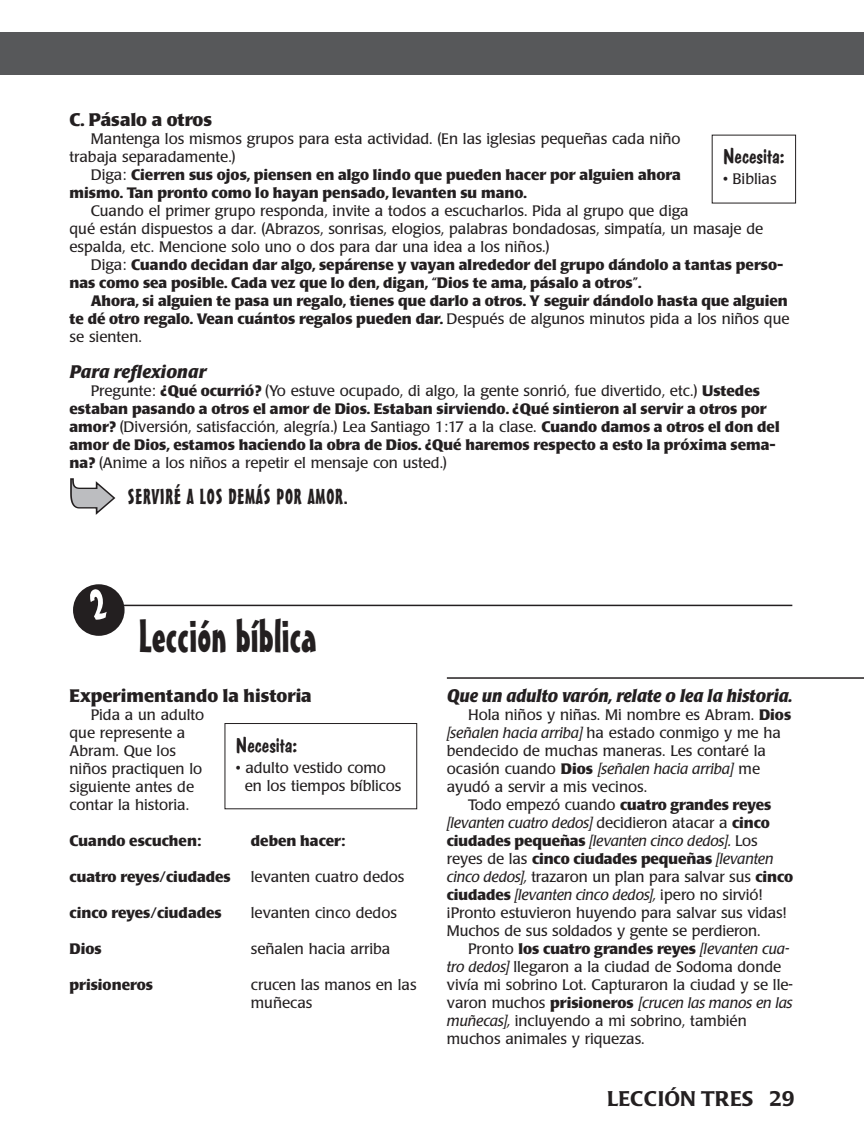
<style>
.page{position:relative;width:864px;height:1148px;background:#fff}
.page>*{position:absolute;margin:0;border:0;box-sizing:border-box;transform-origin:0 0}
.t1{font:45px "Mister Earl BT";color:#231f20}
.t2{font:21px "Mister Earl BT";letter-spacing:.04em;color:#231f20}
.t3{font:21px "Dom Casual D";color:#231f20;scale:1.05 1}
.t4{font:500 21px "Poppl Laudatio";color:#231f20}
.t5{font:700 18px "Poppl Laudatio";color:#231f20}
.t6{font:italic 700 18px "Poppl Laudatio";letter-spacing:-.005em;color:#231f20;scale:.93 1}
.t7{font:italic 700 18px "Poppl Laudatio";letter-spacing:-.005em;color:#231f20}
.t8{font:15px/18px "Poppl Laudatio";color:#231f20}
.t9{font:700 15px/18px "Poppl Laudatio";color:#231f20}
.s1{font-weight:400}
.s2{font-weight:700}
.s3{font-style:italic}
</style>
<div class="page">
<div style="left:0;top:32px;width:864px;height:42px;background:#57585a"></div>
<svg style="left:70px;top:478px;width:45px;height:37px"></svg>
<div style="left:73px;top:584px;width:52px;height:52px;background:#231f20;border-radius:50%"></div>
<hr style="left:123px;top:604px;width:669px;height:2px;background:#231f20">
<div style="left:225px;top:723px;width:192px;height:86px;border:1px solid #231f20"></div>
<hr style="left:447px;top:677px;width:417px;height:1px;background:#231f20">
<p class="t5" style="left:70px;top:113px;width:144px">C. Pásalo a otros</p>
<p class="t8" style="left:70px;top:131px;width:613px;text-indent:21px">Mantenga los mismos grupos para esta actividad. (En las iglesias pequeñas cada niño trabaja separadamente.)</p>
<p class="t9" style="left:70px;top:167px;width:613px;text-indent:21px"><span class="s1">Diga:</span> Cierren sus ojos, piensen en algo lindo que pueden hacer por alguien ahora mismo. Tan pronto como lo hayan pensado, levanten su mano.</p>
<p class="t8" style="left:70px;top:203px;width:695px;text-indent:21px">Cuando el primer grupo responda, invite a todos a escucharlos. Pida al grupo que diga<br>qué están dispuestos a dar. (Abrazos, sonrisas, elogios, palabras bondadosas, simpatía, un masaje de espalda, etc. Mencione solo uno o dos para dar una idea a los niños.)</p>
<p class="t9" style="left:70px;top:257px;width:715px;text-indent:21px"><span class="s1">Diga:</span> Cuando decidan dar algo, sepárense y vayan alrededor del grupo dándolo a tantas perso&shy;nas como sea posible. Cada vez que lo den, digan, “Dios te ama, pásalo a otros”.</p>
<p class="t9" style="left:70px;top:293px;width:722px;text-align:justify;text-indent:21px">Ahora, si alguien te pasa un regalo, tienes que darlo a otros. Y seguir dándolo hasta que alguien te dé otro regalo. Vean cuántos regalos pueden dar. <span class="s1">Después de algunos minutos pida a los niños que se sienten.</span></p>
<p class="t7" style="left:70px;top:365px;width:138px">Para reflexionar</p>
<p class="t9" style="left:70px;top:383px;width:712px;text-indent:21px"><span class="s1">Pregunte:</span> ¿Qué ocurrió? <span class="s1">(Yo estuve ocupado, di algo, la gente sonrió, fue divertido, etc.)</span> Ustedes estaban pasando a otros el amor de Dios. Estaban sirviendo. ¿Qué sintieron al servir a otros por amor? <span class="s1">(Diversión, satisfacción, alegría.) Lea Santiago 1:17 a la clase.</span> Cuando damos a otros el don del amor de Dios, estamos haciendo la obra de Dios. ¿Qué haremos respecto a esto la próxima sema&shy;na? <span class="s1">(Anime a los niños a repetir el mensaje con usted.)</span></p>
<h2 class="t2" style="left:128px;top:489px;width:221px">SERVIRÉ A LOS DEMÁS POR AMOR.</h2>
<h2 class="t3" style="left:723px;top:144px;width:60px">Necesita:</h2>
<p class="t8" style="left:723px;top:171px;width:55px">• Biblias</p>
<h1 class="t1" style="left:139px;top:619px;width:179px">Lección bíblica</h1>
<p class="t5" style="left:70px;top:689px;width:244px">Experimentando la historia</p>
<p class="t8" style="left:70px;top:707px;width:136px;text-indent:21px">Pida a un adulto que represente a<br>Abram. Que los niños practiquen lo siguiente antes de contar la historia.</p>
<p class="t9" style="left:70px;top:833px;width:133px">Cuando escuchen:</p>
<p class="t9" style="left:251px;top:833px;width:96px">deben hacer:</p>
<p class="t9" style="left:70px;top:869px;width:163px">cuatro reyes/ciudades</p>
<p class="t8" style="left:251px;top:869px;width:155px">levanten cuatro dedos</p>
<p class="t9" style="left:70px;top:905px;width:154px">cinco reyes/ciudades</p>
<p class="t8" style="left:251px;top:905px;width:148px">levanten cinco dedos</p>
<p class="t9" style="left:70px;top:941px;width:34px">Dios</p>
<p class="t8" style="left:251px;top:941px;width:141px">señalen hacia arriba</p>
<p class="t9" style="left:70px;top:977px;width:85px">prisioneros</p>
<p class="t8" style="left:251px;top:977px;width:167px">crucen las manos en las muñecas</p>
<h2 class="t3" style="left:236px;top:732px;width:60px">Necesita:</h2>
<p class="t8" style="left:245px;top:759px;width:158px;text-indent:-9px">• adulto vestido como en los tiempos bíblicos</p>
<p class="t6" style="left:447px;top:689px;width:373px">Que un adulto varón, relate o lea la historia.</p>
<p class="t8" style="left:447px;top:707px;width:346px;text-indent:21px">Hola niños y niñas. Mi nombre es Abram. <span class="s2">Dios </span><span class="s3">[señalen hacia arriba]</span> ha estado conmigo y me ha bendecido de muchas maneras. Les contaré la ocasión cuando <span class="s2">Dios</span> <span class="s3">[señalen hacia arriba]</span> me ayudó a servir a mis vecinos.</p>
<p class="t8" style="left:447px;top:797px;width:348px;text-indent:21px">Todo empezó cuando <span class="s2">cuatro grandes reyes </span><span class="s3">[levanten cuatro dedos]</span> decidieron atacar a <span class="s2">cinco ciudades pequeñas</span> <span class="s3">[levanten cinco dedos].</span> Los reyes de las <span class="s2">cinco ciudades pequeñas</span> <span class="s3">[levanten cinco dedos],</span> trazaron un plan para salvar sus <span class="s2">cinco ciudades</span> <span class="s3">[levanten cinco dedos],</span> ¡pero no sirvió! ¡Pronto estuvieron huyendo para salvar sus vidas!<br>Muchos de sus soldados y gente se perdieron.</p>
<p class="t8" style="left:447px;top:941px;width:348px;text-indent:21px">Pronto <span class="s2">los cuatro grandes reyes</span> <span class="s3">[levanten cua&shy;tro dedos]</span> llegaron a la ciudad de Sodoma donde vivía mi sobrino Lot. Capturaron la ciudad y se lle&shy;varon muchos <span class="s2">prisioneros</span> <span class="s3">[crucen las manos en las muñecas],</span> incluyendo a mi sobrino, también muchos animales y riquezas.</p>
<h2 class="t4" style="left:607px;top:1090px;width:189px">LECCIÓN TRES 29</h2>
</div>
